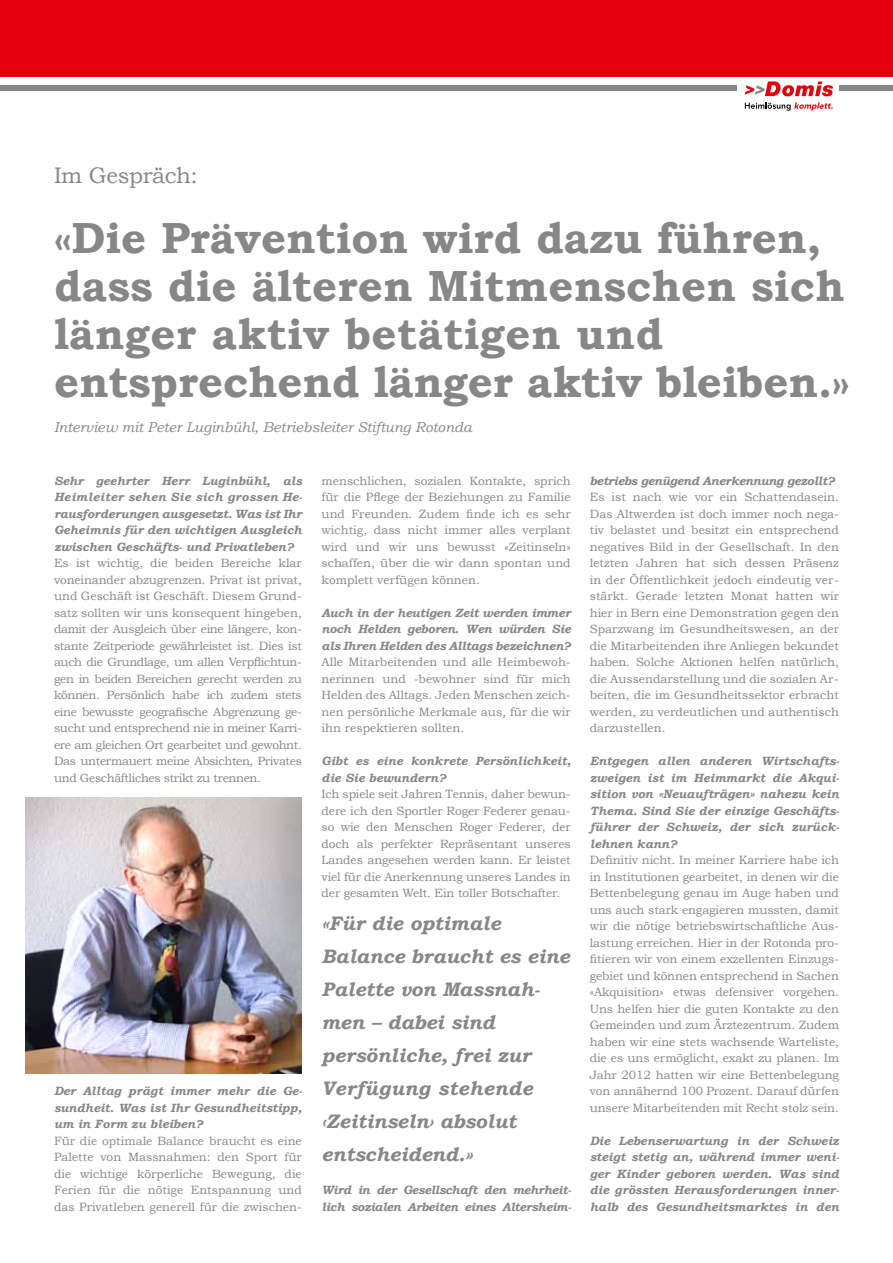
<style>
.page{position:relative;width:893px;height:1263px;background:#fff}
.page>*{position:absolute;margin:0;border:0;box-sizing:border-box;transform-origin:0 0}
.t1{font:700 43.5px/48px "Bookman Old Style";color:#868786}
.t2{font:22.5px "Bookman Old Style";letter-spacing:-.015em;color:#868786}
.t3{font:italic 700 19.5px/33px "Bookman Old Style";color:#868786}
.t4{font:italic 14.25px "Bookman Old Style";color:#868786}
.t5{font:12px/16.5px "Bookman Old Style";color:#868786;text-align:justify}
.t6{font:italic 700 12px/16.5px "Bookman Old Style";color:#868786;text-align:justify}
.t7{font:italic 700 12px/16.5px "Bookman Old Style";letter-spacing:-.03em;color:#868786}
</style>
<div class="page">
<div style="left:0;top:0;width:893px;height:76px;background:#e3000b"></div>
<div style="left:0;top:85px;width:893px;height:6px;background:#868786"></div>
<div style="left:738px;top:78px;width:101px;height:37px;background:#fff"></div>
<svg style="left:745px;top:102px;width:88px;height:9px"></svg>
<svg style="left:745px;top:81px;width:88px;height:15px"></svg>
<img style="left:26px;top:797px;width:276px;height:276px">
<h2 class="t2" style="left:54px;top:162px;width:145px">Im Gespräch:</h2>
<h1 class="t1" style="left:54px;top:214px;width:797px">«Die Prävention wird dazu führen, dass die älteren Mitmenschen sich länger aktiv betätigen und entsprechend länger aktiv bleiben.»</h1>
<p class="t4" style="left:54px;top:419px;width:420px">Interview mit Peter Luginbühl, Betriebsleiter Stiftung Rotonda</p>
<p class="t6" style="left:54px;top:472px;width:250px">Sehr geehrter Herr Luginbühl, als Heimleiter sehen Sie sich grossen He&shy;rausforderungen ausgesetzt. Was ist Ihr Geheimnis für den wichtigen Ausgleich zwischen Geschäfts- und Privatleben?</p>
<p class="t5" style="left:54px;top:555px;width:249px">Es ist wichtig, die beiden Bereiche klar voneinander abzugrenzen. Privat ist privat, und Geschäft ist Geschäft. Diesem Grund&shy;satz sollten wir uns konsequent hingeben, damit der Ausgleich über eine längere, kon&shy;stante Zeitperiode gewährleistet ist. Dies ist auch die Grundlage, um allen Verpflichtun&shy;gen in beiden Bereichen gerecht werden zu können. Persönlich habe ich zudem stets eine bewusste geografische Abgrenzung ge&shy;sucht und entsprechend nie in meiner Karri&shy;ere am gleichen Ort gearbeitet und gewohnt.<br>Das untermauert meine Absichten, Privates und Geschäftliches strikt zu trennen.</p>
<p class="t6" style="left:54px;top:1083px;width:250px">Der Alltag prägt immer mehr die Ge&shy;sundheit. Was ist Ihr Gesundheitstipp, um in Form zu bleiben?</p>
<p class="t5" style="left:54px;top:1132px;width:249px">Für die optimale Balance braucht es eine Palette von Massnahmen: den Sport für die wichtige körperliche Bewegung, die Ferien für die nötige Entspannung und das Privatleben generell für die zwischen-</p>
<p class="t5" style="left:322px;top:472px;width:251px">menschlichen, sozialen Kontakte, sprich für die Pflege der Beziehungen zu Familie und Freunden. Zudem finde ich es sehr wichtig, dass nicht immer alles verplant wird und wir uns bewusst «Zeitinseln» schaffen, über die wir dann spontan und komplett verfügen können.</p>
<p class="t6" style="left:322px;top:604px;width:251px">Auch in der heutigen Zeit werden immer noch Helden geboren. Wen würden Sie als Ihren Helden des Alltags bezeichnen?</p>
<p class="t5" style="left:322px;top:654px;width:251px">Alle Mitarbeitenden und alle Heimbewoh&shy;nerinnen und -bewohner sind für mich Helden des Alltags. Jeden Menschen zeich&shy;nen persönliche Merkmale aus, für die wir ihn respektieren sollten.</p>
<p class="t6" style="left:322px;top:753px;width:251px">Gibt es eine konkrete Persönlichkeit, die Sie bewundern?</p>
<p class="t5" style="left:322px;top:786px;width:251px">Ich spiele seit Jahren Tennis, daher bewun&shy;dere ich den Sportler Roger Federer genau&shy;so wie den Menschen Roger Federer, der doch als perfekter Repräsentant unseres Landes angesehen werden kann. Er leistet viel für die Anerkennung unseres Landes in der gesamten Welt. Ein toller Botschafter.</p>
<h3 class="t3" style="left:322px;top:907px;width:250px">«Für die optimale<br>Balance braucht es eine<br>Palette von Massnah&shy;men – dabei sind persönliche, frei zur<br>Verfügung stehende ‹Zeitinseln› absolut entscheidend.»</h3>
<p class="t7" style="left:322px;top:1182px;width:251px">Wird in der Gesellschaft den mehrheit&shy;lich sozialen Arbeiten eines Altersheim-</p>
<p class="t7" style="left:590px;top:472px;width:246px">betriebs genügend Anerkennung gezollt?</p>
<p class="t5" style="left:590px;top:489px;width:251px">Es ist nach wie vor ein Schattendasein.<br>Das Altwerden ist doch immer noch nega&shy;tiv belastet und besitzt ein entsprechend negatives Bild in der Gesellschaft. In den letzten Jahren hat sich dessen Präsenz in der Öffentlichkeit jedoch eindeutig ver&shy;stärkt. Gerade letzten Monat hatten wir hier in Bern eine Demonstration gegen den Sparzwang im Gesundheitswesen, an der die Mitarbeitenden ihre Anliegen bekundet haben. Solche Aktionen helfen natürlich, die Aussendarstellung und die sozialen Ar&shy;beiten, die im Gesundheitssektor erbracht werden, zu verdeutlichen und authentisch darzustellen.</p>
<p class="t6" style="left:590px;top:753px;width:251px">Entgegen allen anderen Wirtschafts&shy;zweigen ist im Heimmarkt die Akqui&shy;sition von «Neuaufträgen» nahezu kein Thema. Sind Sie der einzige Geschäfts&shy;führer der Schweiz, der sich zurück&shy;lehnen kann?</p>
<p class="t5" style="left:590px;top:852px;width:251px">Definitiv nicht. In meiner Karriere habe ich in Institutionen gearbeitet, in denen wir die Bettenbelegung genau im Auge haben und uns auch stark engagieren mussten, damit wir die nötige betriebswirtschaftliche Aus&shy;lastung erreichen. Hier in der Rotonda pro&shy;fitieren wir von einem exzellenten Einzugs&shy;gebiet und können entsprechend in Sachen «Akquisition» etwas defensiver vorgehen.<br>Uns helfen hier die guten Kontakte zu den Gemeinden und zum Ärztezentrum. Zudem haben wir eine stets wachsende Warteliste, die es uns ermöglicht, exakt zu planen. Im Jahr 2012 hatten wir eine Bettenbelegung von annähernd 100 Prozent. Darauf dürfen unsere Mitarbeitenden mit Recht stolz sein.</p>
<p class="t6" style="left:590px;top:1132px;width:251px">Die Lebenserwartung in der Schweiz steigt stetig an, während immer weni&shy;ger Kinder geboren werden. Was sind die grössten Herausforderungen inner&shy;halb des Gesundheitsmarktes in den</p>
</div>
